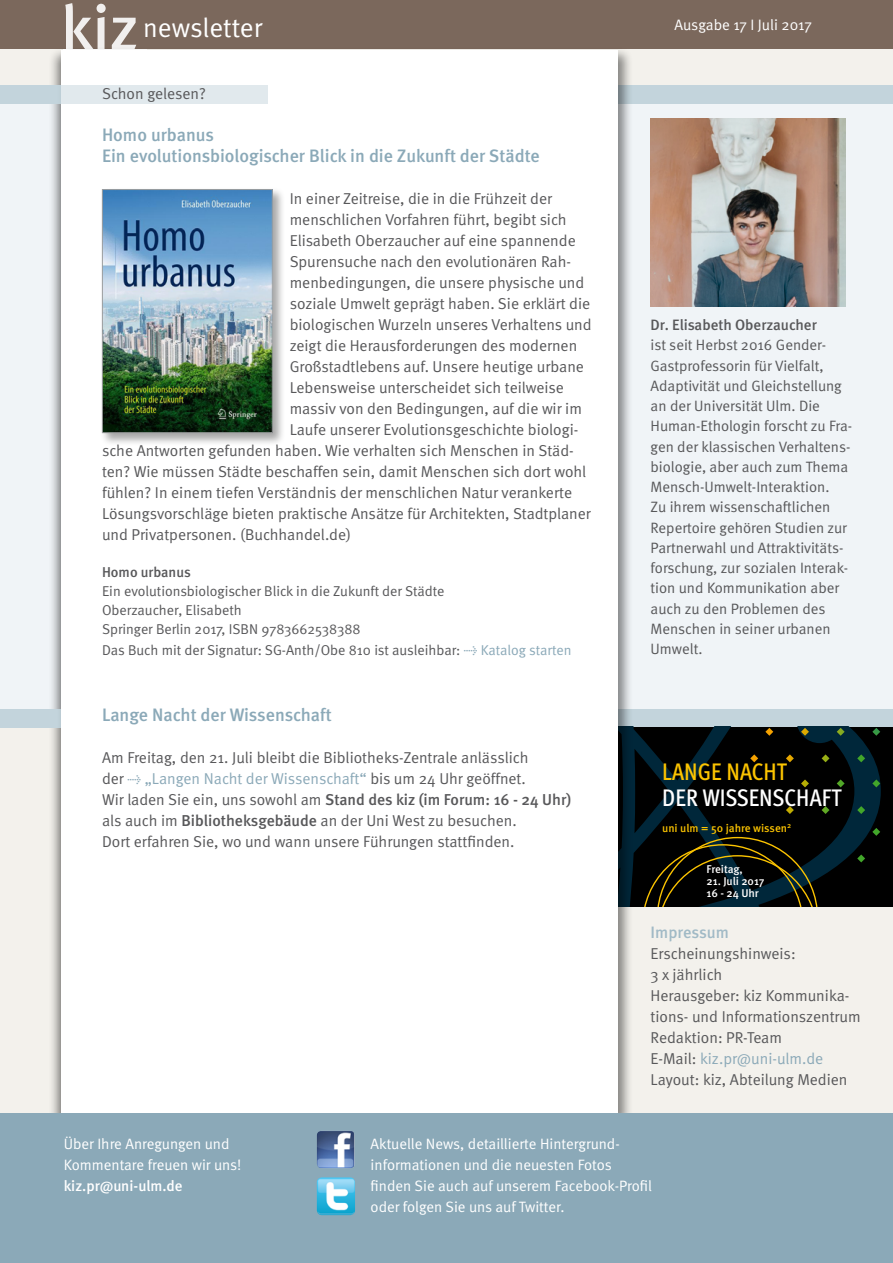
<style>
.page{position:relative;width:893px;height:1263px;background:#fff}
.page>*{position:absolute;margin:0;border:0;box-sizing:border-box;transform-origin:0 0}
.t1{font:500 63px "Meta";color:#fff}
.Überschrift{font:27px "Meta Normal";color:#fff}
.t2{font:500 condensed 24px "Meta OT";color:#fff}
.t3{font:500 condensed 24px "Meta OT";letter-spacing:.005em;color:#fcc400}
.t4{font:500 18px "Meta";color:#8ba9b8}
.t5{font:500 16.5px "Meta";letter-spacing:-.005em;color:#a1bac6}
.t6{font:15.75px/21px "Meta Normal";color:#58585a}
.t7{font:15.75px "Meta Normal";color:#8ba9b8}
.t8{font:15.15px "Meta Normal";color:#fff}
.t9{font:15px/20.2px "Meta Normal";color:#58585a}
.t10{font:15px/21px "Meta Normal";color:#fff}
.t11{font:500 15px "Meta";color:#fff}
.t12{font:14.25px "Meta Normal";color:#58585a}
.t13{font:500 14.25px "Meta";color:#58585a}
.t14{font:500 11.25px "Meta OT";letter-spacing:-.005em;color:#fff}
.t15{font:500 11.25px "Meta OT";letter-spacing:-.005em;color:#fcc400}
.s1{font-family:"Meta Normal Expert";font-size:15.75px;color:#8ba9b8}
.s2{color:#8ba9b8}
.s3{font-family:"Meta Normal Expert";color:#8ba9b8}
.s4{font-family:"Meta";font-weight:500}
.s5{color:#58585a}
</style>
<div class="page">
<div style="left:0;top:673px;width:893px;height:590px;background:#f3f1ec"></div>
<div style="left:0;top:104px;width:893px;height:614px;background:#f0f4f7"></div>
<div style="left:0;top:0;width:893px;height:50px;background:#7b685c"></div>
<div style="left:0;top:50px;width:893px;height:54px;background:#f3f1ec"></div>
<div style="left:47px;top:47px;width:103px;height:1216px;background:#000;opacity:.44"></div>
<div style="left:0;top:709px;width:893px;height:19px;background:#c3d4dc"></div>
<div style="left:0;top:85px;width:893px;height:19px;background:#c3d4dc"></div>
<img style="left:651px;top:118px;width:195px;height:188px">
<div style="left:618px;top:727px;width:275px;height:179px;background:#000"></div>
<svg style="left:633px;top:727px;width:248px;height:179px"></svg>
<svg style="left:750px;top:728px;width:130px;height:134px"></svg>
<div style="left:57px;top:46px;width:576px;height:1083px;background:#000;opacity:.45"></div>
<div style="left:61px;top:50px;width:557px;height:1064px;background:#fff"></div>
<div style="left:57px;top:85px;width:211px;height:19px;background:#e1e9ed"></div>
<div style="left:100px;top:187px;width:186px;height:259px;background:#000;opacity:.35"></div>
<img style="left:104px;top:191px;width:167px;height:240px">
<div style="left:102px;top:189px;width:171px;height:244px;border:1px solid #9c9e9f"></div>
<div style="left:0;top:1114px;width:893px;height:149px;background:#8ba9b8"></div>
<img style="left:317px;top:1131px;width:38px;height:37px">
<img style="left:317px;top:1177px;width:38px;height:38px">
<h1 class="t1" style="left:61px;top:-9px;width:79px">kiz</h1>
<p class="Überschrift" style="left:143px;top:12px;width:120px">newsletter</p>
<p class="t8" style="left:674px;top:16px;width:139px">Ausgabe 17 I Juli 2017</p>
<p class="t6" style="left:102px;top:82px;width:105px">Schon gelesen?</p>
<p class="t4" style="left:102px;top:124px;width:114px">Homo urbanus</p>
<p class="t4" style="left:102px;top:145px;width:439px">Ein evolutionsbiologischer Blick in die Zukunft der Städte</p>
<p class="t6" style="left:290px;top:187px;width:264px">In einer Zeitreise, die in die Frühzeit der</p>
<p class="t6" style="left:290px;top:208px;width:278px">menschlichen Vorfahren führt, begibt sich</p>
<p class="t6" style="left:290px;top:229px;width:288px">Elisabeth Oberzaucher auf eine spannende</p>
<p class="t6" style="left:290px;top:250px;width:283px">Spurensuche nach den evolutionären Rah-</p>
<p class="t6" style="left:290px;top:271px;width:296px">menbedingungen, die unsere physische und</p>
<p class="t6" style="left:290px;top:292px;width:302px">soziale Umwelt geprägt haben. Sie erklärt die</p>
<p class="t6" style="left:290px;top:313px;width:303px">biologischen Wurzeln unseres Verhaltens und</p>
<p class="t6" style="left:290px;top:334px;width:289px">zeigt die Herausforderungen des modernen</p>
<p class="t6" style="left:290px;top:355px;width:296px">Großstadtlebens auf. Unsere heutige urbane</p>
<p class="t6" style="left:290px;top:376px;width:276px">Lebensweise unterscheidet sich teilweise</p>
<p class="t6" style="left:290px;top:397px;width:294px">massiv von den Bedingungen, auf die wir im</p>
<p class="t6" style="left:290px;top:418px;width:290px">Laufe unserer Evolutionsgeschichte biologi-</p>
<p class="t6" style="left:102px;top:439px;width:473px">sche Antworten gefunden haben. Wie verhalten sich Menschen in Städ-</p>
<p class="t6" style="left:102px;top:460px;width:486px">ten? Wie müssen Städte beschaffen sein, damit Menschen sich dort wohl</p>
<p class="t6" style="left:102px;top:481px;width:471px">fühlen? In einem tiefen Verständnis der menschlichen Natur verankerte</p>
<p class="t6" style="left:102px;top:502px;width:490px">Lösungsvorschläge bieten praktische Ansätze für Architekten, Stadtplaner</p>
<p class="t6" style="left:102px;top:523px;width:251px">und Privatpersonen. (Buchhandel.de)</p>
<p class="t13" style="left:102px;top:564px;width:90px">Homo urbanus</p>
<p class="t12" style="left:102px;top:583px;width:344px">Ein evolutionsbiologischer Blick in die Zukunft der Städte</p>
<p class="t12" style="left:102px;top:602px;width:141px">Oberzaucher, Elisabeth</p>
<p class="t12" style="left:102px;top:620px;width:260px">Springer Berlin 2017, ISBN 9783662538388</p>
<p class="t12" style="left:102px;top:641px;width:471px">Das Buch mit der Signatur: SG-Anth/Obe 810 ist ausleihbar: <span class="s1">t</span> <span class="s2">Katalog starten</span></p>
<p class="t4" style="left:102px;top:704px;width:231px">Lange Nacht der Wissenschaft</p>
<p class="t6" style="left:102px;top:747px;width:428px">Am Freitag, den 21. Juli bleibt die Bibliotheks-Zentrale anlässlich der <span class="s3">t</span> <span class="s2">„Langen Nacht der Wissenschaft“</span> bis um 24 Uhr geöffnet.</p>
<p class="t6" style="left:102px;top:789px;width:471px">Wir laden Sie ein, uns sowohl am <span class="s4">Stand des kiz (im Forum: 16 - 24 Uhr) </span>als auch im <span class="s4">Bibliotheksgebäude</span> an der Uni West zu besuchen.</p>
<p class="t6" style="left:102px;top:831px;width:414px">Dort erfahren Sie, wo und wann unsere Führungen stattfinden.</p>
<p class="t9" style="left:651px;top:315px;width:203px"><span class="s4">Dr. Elisabeth Oberzaucher<br></span>ist seit Herbst 2016 Gender-<br>Gastprofessorin für Vielfalt,<br>Adaptivität und Gleichstellung an der Universität Ulm. Die<br>Human-Ethologin forscht zu Fra&shy;gen der klassischen Verhaltens&shy;biologie, aber auch zum Thema<br>Mensch-Umwelt-Interaktion.<br>Zu ihrem wissenschaftlichen<br>Repertoire gehören Studien zur<br>Partnerwahl und Attraktivitäts&shy;forschung, zur sozialen Interak&shy;tion und Kommunikation aber auch zu den Problemen des<br>Menschen in seiner urbanen<br>Umwelt.</p>
<p class="t3" style="left:662px;top:757px;width:126px">LANGE NACHT</p>
<p class="t2" style="left:662px;top:782px;width:181px">DER WISSENSCHAFT</p>
<p class="t15" style="left:662px;top:821px;width:131px">uni ulm = 50 jahre wissen<sup>2</sup></p>
<p class="t14" style="left:706px;top:862px;width:38px">Freitag,</p>
<p class="t14" style="left:706px;top:874px;width:60px">21. Juli 2017</p>
<p class="t14" style="left:706px;top:886px;width:54px">16 - 24 Uhr</p>
<p class="t5" style="left:651px;top:922px;width:80px">Impressum</p>
<p class="t6" style="left:651px;top:943px;width:147px">Erscheinungshinweis:</p>
<p class="t6" style="left:651px;top:964px;width:73px">3 x jährlich</p>
<p class="t6" style="left:651px;top:985px;width:212px">Herausgeber: kiz Kommunika&shy;tions- und Informationszentrum</p>
<p class="t6" style="left:651px;top:1027px;width:133px">Redaktion: PR-Team</p>
<p class="t7" style="left:651px;top:1049px;width:174px"><span class="s5">E-Mail:</span> kiz.pr@uni-ulm.de</p>
<p class="t6" style="left:651px;top:1069px;width:198px">Layout: kiz, Abteilung Medien</p>
<p class="t10" style="left:64px;top:1133px;width:179px">Über Ihre Anregungen und<br>Kommentare freuen wir uns!</p>
<p class="t11" style="left:64px;top:1177px;width:120px">kiz.pr@uni-ulm.de</p>
<p class="t10" style="left:371px;top:1133px;width:251px">Aktuelle News, detaillierte Hintergrund-</p>
<p class="t10" style="left:371px;top:1154px;width:283px">informationen und die neuesten Fotos finden Sie auch auf unserem Facebook-Profil oder folgen Sie uns auf Twitter.</p>
</div>
